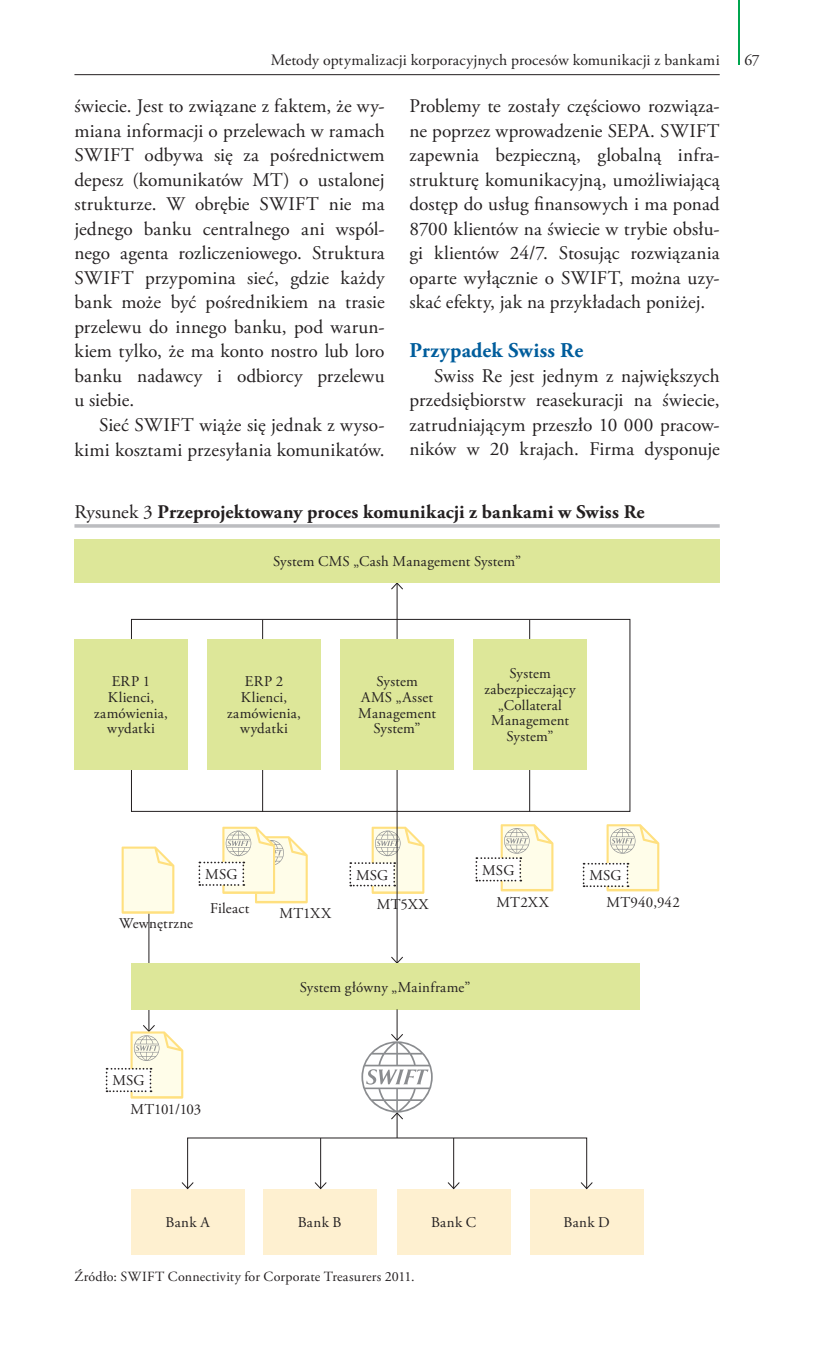
<style>
.page{position:relative;width:819px;height:1355px;background:#fff}
.page>*{position:absolute;margin:0;border:0;box-sizing:border-box;transform-origin:0 0}
.t1{font:700 21px "Adobe Garamond Pro";letter-spacing:.015em;color:#005d9c}
.t2{font:19.25px/24.5px "Adobe Garamond Pro";letter-spacing:.005em;color:#231f20;text-align:justify}
.t3{font:700 19.25px "Adobe Garamond Pro";letter-spacing:.01em;color:#231f20}
.t4{font:15.75px "Adobe Garamond Pro";letter-spacing:.01em;color:#231f20}
.t5{font:14.88px/15.8px "Adobe Garamond Pro";letter-spacing:.015em;color:#231f20;text-align:center}
.t6{font:14.88px "Adobe Garamond Pro";letter-spacing:-.02em;color:#231f20}
.t7{font:14px "Adobe Garamond Pro";letter-spacing:.015em;color:#231f20}
.s1{font-weight:400}
</style>
<div class="page">
<hr style="left:738px;top:0;width:1px;height:64px;background:#00a54f">
<hr style="left:74px;top:74px;width:645px;height:1px;background:#231f20">
<hr style="left:74px;top:524px;width:645px;height:3px;background:#bcbdc0">
<hr style="left:529px;top:620px;width:1px;height:191px;background:#231f20">
<hr style="left:396px;top:757px;width:1px;height:206px;background:#231f20">
<svg style="left:391px;top:955px;width:12px;height:8px"></svg>
<hr style="left:396px;top:583px;width:1px;height:65px;background:#231f20">
<svg style="left:390px;top:582px;width:14px;height:8px"></svg>
<hr style="left:262px;top:620px;width:1px;height:191px;background:#231f20">
<div style="left:131px;top:619px;width:499px;height:192px;border:1px solid #231f20"></div>
<hr style="left:148px;top:896px;width:1px;height:135px;background:#231f20">
<div style="left:74px;top:539px;width:645px;height:43px;background:#dde799"></div>
<div style="left:131px;top:963px;width:508px;height:46px;background:#dde799"></div>
<div style="left:74px;top:638px;width:114px;height:131px;background:#dde799"></div>
<div style="left:207px;top:638px;width:113px;height:131px;background:#dde799"></div>
<div style="left:340px;top:638px;width:113px;height:131px;background:#dde799"></div>
<div style="left:473px;top:638px;width:113px;height:131px;background:#dde799"></div>
<div style="left:131px;top:1189px;width:113px;height:65px;background:#fef0d0"></div>
<div style="left:263px;top:1189px;width:113px;height:65px;background:#fef0d0"></div>
<div style="left:397px;top:1189px;width:113px;height:65px;background:#fef0d0"></div>
<div style="left:530px;top:1189px;width:113px;height:65px;background:#fef0d0"></div>
<svg style="left:106px;top:1023px;width:77px;height:75px"></svg>
<svg style="left:122px;top:846px;width:52px;height:67px;background:#fff9dc"></svg>
<svg style="left:198px;top:826px;width:110px;height:77px"></svg>
<svg style="left:349px;top:826px;width:75px;height:67px"></svg>
<svg style="left:475px;top:824px;width:78px;height:67px"></svg>
<svg style="left:582px;top:824px;width:77px;height:67px"></svg>
<svg style="left:580px;top:1181px;width:13px;height:8px"></svg>
<svg style="left:181px;top:1181px;width:13px;height:8px"></svg>
<hr style="left:320px;top:1137px;width:1px;height:51px;background:#231f20">
<svg style="left:314px;top:1181px;width:13px;height:8px"></svg>
<hr style="left:453px;top:1137px;width:1px;height:51px;background:#231f20">
<svg style="left:447px;top:1181px;width:13px;height:8px"></svg>
<hr style="left:396px;top:1009px;width:1px;height:31px;background:#231f20">
<svg style="left:361px;top:1032px;width:71px;height:105px"></svg>
<p class="t4" style="left:271px;top:50px;width:450px">Metody optymalizacji korporacyjnych procesów komunikacji z bankami</p>
<p class="t4" style="left:744px;top:50px;width:17px">67</p>
<p class="t2" style="left:74px;top:95px;width:312px">świecie. Jest to związane z faktem, że wy&shy;miana informacji o przelewach w ramach SWIFT odbywa się za pośrednictwem depesz (komunikatów MT) o ustalonej strukturze. W obrębie SWIFT nie ma jednego banku centralnego ani wspól&shy;nego agenta rozliczeniowego. Struktura SWIFT przypomina sieć, gdzie każdy bank może być pośrednikiem na trasie przelewu do innego banku, pod warun&shy;kiem tylko, że ma konto nostro lub loro banku nadawcy i odbiorcy przelewu u siebie.</p>
<p class="t2" style="left:74px;top:413px;width:312px;text-align:right">Sieć SWIFT wiąże się jednak z wyso&shy;kimi kosztami przesyłania komunikatów.</p>
<p class="t2" style="left:409px;top:95px;width:312px">Problemy te zostały częściowo rozwiąza&shy;ne poprzez wprowadzenie SEPA. SWIFT zapewnia bezpieczną, globalną infra&shy;strukturę komunikacyjną, umożliwiającą dostęp do usług finansowych i ma ponad 8700 klientów na świecie w trybie obsłu&shy;gi klientów 24/7. Stosując rozwiązania oparte wyłącznie o SWIFT, można uzy&shy;skać efekty, jak na przykładach poniżej.</p>
<p class="t1" style="left:409px;top:338px;width:175px">Przypadek Swiss Re</p>
<p class="t2" style="left:409px;top:364px;width:312px;text-indent:25px">Swiss Re jest jednym z największych przedsiębiorstw reasekuracji na świecie, zatrudniającym przeszło 10 000 pracow&shy;ników w 20 krajach. Firma dysponuje</p>
<p class="t3" style="left:74px;top:500px;width:571px"><span class="s1">Rysunek 3</span> Przeprojektowany proces komunikacji z bankami w Swiss Re</p>
<p class="t5" style="left:273px;top:554px;width:249px">System CMS „Cash Management System”</p>
<p class="t5" style="left:94px;top:674px;width:75px">ERP 1<br>Klienci, zamówienia, wydatki</p>
<p class="t5" style="left:227px;top:674px;width:75px">ERP 2<br>Klienci, zamówienia, wydatki</p>
<p class="t5" style="left:358px;top:674px;width:79px">System<br>AMS „Asset<br>Management<br>System”</p>
<p class="t5" style="left:484px;top:666px;width:92px">System zabezpieczający „Collateral<br>Management<br>System”</p>
<p class="t5" style="left:205px;top:867px;width:34px">MSG</p>
<p class="t5" style="left:356px;top:867px;width:34px">MSG</p>
<p class="t5" style="left:482px;top:862px;width:34px">MSG</p>
<p class="t5" style="left:589px;top:868px;width:34px">MSG</p>
<p class="t5" style="left:119px;top:916px;width:76px">Wewnętrzne</p>
<p class="t5" style="left:210px;top:900px;width:41px">Fileact</p>
<p class="t5" style="left:279px;top:906px;width:53px">MT1XX</p>
<p class="t5" style="left:377px;top:896px;width:53px">MT5XX</p>
<p class="t5" style="left:496px;top:895px;width:54px">MT2XX</p>
<p class="t5" style="left:606px;top:895px;width:75px">MT940,942</p>
<p class="t5" style="left:300px;top:979px;width:172px">System główny „Mainframe”</p>
<p class="t5" style="left:112px;top:1073px;width:34px">MSG</p>
<p class="t6" style="left:130px;top:1100px;width:72px">MT101/103</p>
<p class="t5" style="left:165px;top:1215px;width:46px">Bank A</p>
<p class="t5" style="left:298px;top:1215px;width:45px">Bank B</p>
<p class="t5" style="left:431px;top:1215px;width:47px">Bank C</p>
<p class="t5" style="left:563px;top:1215px;width:48px">Bank D</p>
<p class="t7" style="left:74px;top:1267px;width:342px">Źródło: SWIFT Connectivity for Corporate Treasurers 2011.</p>
</div>
